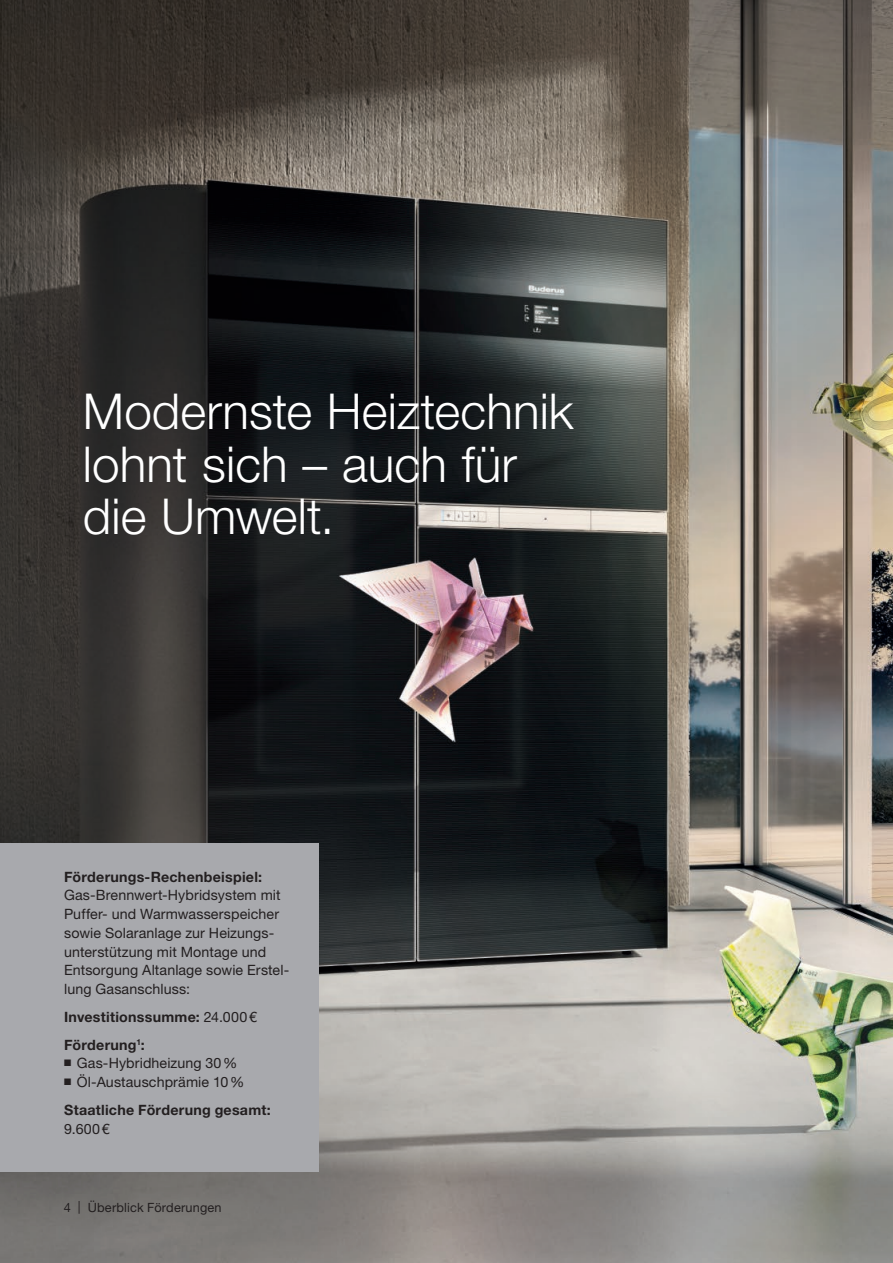
<style>
.page{position:relative;width:893px;height:1263px;background:#fff}
.page>*{position:absolute;margin:0;border:0;box-sizing:border-box;transform-origin:0 0}
.t1{font:300 49.5px/52.5px "Helvetica Neue LT Pro";color:#fff}
.t2{font:14.25px/18.8px "Helvetica Neue LT Pro";letter-spacing:.005em;color:#231f20}
.t3{font:700 14.25px/27.8px "Helvetica Neue LT Pro";letter-spacing:.015em;color:#231f20}
.t4{font:12.75px "Helvetica Neue LT Pro";letter-spacing:.01em;color:#231f20}
.s1{font-weight:400}
</style>
<div class="page">
<img style="left:0;top:0;width:893px;height:1263px">
<div style="left:0;top:844px;width:319px;height:328px;background:#a8a9ad"></div>
<h1 class="t1" style="left:83px;top:384px;width:492px">Modernste Heiztechnik lohnt sich – auch für die Umwelt.</h1>
<p class="t3" style="left:64px;top:862px;width:199px">Förderungs-Rechenbeispiel:</p>
<p class="t2" style="left:64px;top:886px;width:227px">Gas-Brennwert-Hybridsystem mit<br>Puffer- und Warmwasserspeicher sowie Solaranlage zur Heizungs&shy;unterstützung mit Montage und<br>Entsorgung Altanlage sowie Erstel&shy;lung Gasanschluss:</p>
<p class="t3" style="left:64px;top:1002px;width:194px">Investitionssumme: <span class="s1">24.000€<br></span>Förderung<sup>1</sup>:</p>
<p class="t2" style="left:64px;top:1054px;width:175px">■ Gas-Hybridheizung 30%</p>
<p class="t3" style="left:64px;top:1068px;width:208px">■ <span class="s1">Öl-Austauschprämie 10%<br></span>Staatliche Förderung gesamt:</p>
<p class="t2" style="left:64px;top:1119px;width:47px">9.600€</p>
<p class="t4" style="left:64px;top:1200px;width:159px">4 | Überblick Förderungen</p>
</div>
